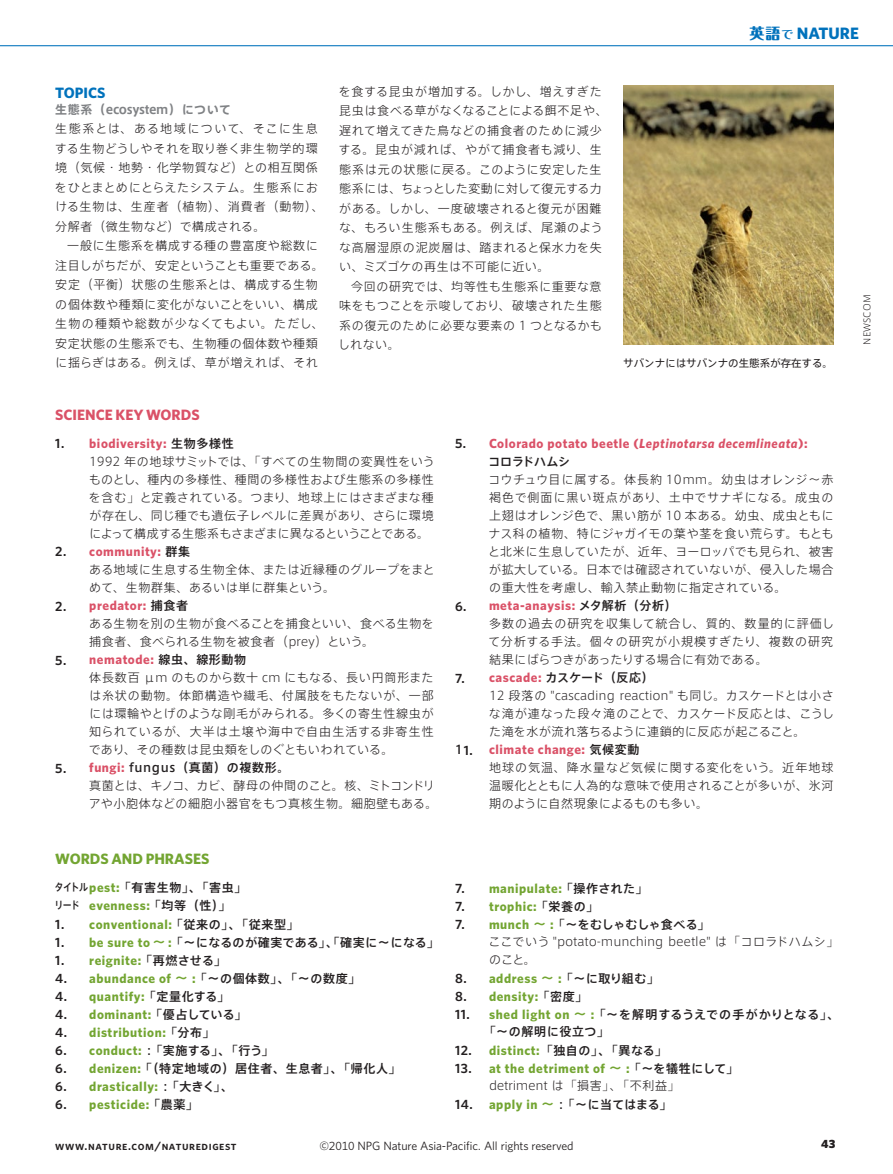
<style>
.page{position:relative;width:893px;height:1174px;background:#fff}
.page>*{position:absolute;margin:0;border:0;box-sizing:border-box;transform-origin:0 0}
.t1{font:700 16.5px "Whitney";color:#0072bc}
.t2{font:700 15px "Whitney";color:#da5167}
.t3{font:700 15px "Whitney";color:#73a532}
.t4{font:700 15px "Whitney";color:#0072bc}
.t5{font:700 13.2px "Whitney";letter-spacing:.04em;color:#73a532}
.t6{font:700 13.2px "Whitney";letter-spacing:.04em;color:#da5167}
.t7{font:italic 700 13.2px "Whitney";letter-spacing:.04em;color:#da5167}
.t8{font:300 12px/19.5px "Axis Std";letter-spacing:.045em;color:#231f20;text-align:justify}
.t9{font:500 12px/17.2px "Axis Std";letter-spacing:.05em;color:#231f20}
.t10{font:300 12px/17.7px "Axis Std";letter-spacing:.005em;color:#231f20}
.t11{font:300 12px/17.5px "Axis Std";letter-spacing:-.01em;color:#231f20}
.t12{font:300 12px/18px "Axis Std";letter-spacing:.025em;color:#231f20}
.t13{font:12px "Whitney";letter-spacing:-.01em;color:#231f20}
.t14{font:600 12px "Whitney";letter-spacing:.05em;color:#231f20}
.t15{font:300 12px "Axis Std";letter-spacing:-.025em;color:#231f20}
.t16{font:700 12px "Axis Std";letter-spacing:-.025em;color:#808285}
.t17{font:500 12px "Axis Std";letter-spacing:-.02em;color:#231f20}
.t18{font:900 12px "Whitney";color:#231f20}
.t19{font:10.5px "Axis Std";color:#231f20}
.t20{font:300 9px "Axis Std";letter-spacing:.01em;color:#231f20}
.s1{font-family:"Maru Fo Pro";font-weight:800;font-size:15px}
.s2{font-family:"Maru Fo Pro";font-size:12px}
.s3{font-weight:600;font-size:13.5px;color:#231f20}
.s4{font-family:"Axis Std";font-weight:500;font-size:12px;color:#231f20}
.s5{font-family:"Whitney";font-weight:600;font-size:13.5px}
.s6{font-family:"Whitney";font-weight:700;font-size:13.2px;color:#da5167}
.s7{font-weight:500}
.s8{font-size:10.5px}
.s9{font-family:"Whitney";font-weight:700;font-size:13.2px;color:#73a532}
.s10{font-family:"Axis Std";font-weight:500;font-size:10.5px;color:#231f20}
.s11{font-size:13.2px;color:#73a532}
.s12{font-weight:600;font-style:normal;font-size:13.5px;color:#231f20}
.s13{font-style:normal}
.s14{font-weight:500;font-size:13.2px;color:#73a532}
.s15{font-family:"Axis Std";font-weight:500}
</style>
<div class="page">
<img style="left:624px;top:85px;width:209px;height:259px">
<hr style="left:0;top:45px;width:893px;height:1px;background:#0072bc">
<p class="t4" style="left:55px;top:82px;width:52px">TOPICS</p>
<p class="t16" style="left:55px;top:100px;width:177px">生態系（ecosystem）について</p>
<p class="t8" style="left:55px;top:118px;width:271px;text-align:left">生態系とは、ある地域について、そこに生息する生物どうしやそれを取り巻く非生物学的環境（気候・地勢・化学物質など）との相互関係をひとまとめにとらえたシステム。生態系における生物は、生産者（植物）、消費者（動物）、分解者（微生物など）で構成される。</p>
<p class="t8" style="left:55px;top:235px;width:270px;text-align:center">一般に生態系を構成する種の豊富度や総数に<br>注目しがちだが、安定ということも重要である。安定（平衡）状態の生態系とは、構成する生物の個体数や種類に変化がないことをいい、構成生物の種類や総数が少なくてもよい。ただし、安定状態の生態系でも、生物種の個体数や種類に揺らぎはある。例えば、草が増えれば、それ</p>
<p class="t2" style="left:55px;top:404px;width:146px">SCIENCE KEY WORDS</p>
<p class="t8" style="left:339px;top:81px;width:270px;text-align:left">を食する昆虫が増加する。しかし、増えすぎた昆虫は食べる草がなくなることによる餌不足や、遅れて増えてきた鳥などの捕食者のために減少する。昆虫が減れば、やがて捕食者も減り、生態系は元の状態に戻る。このように安定した生態系には、ちょっとした変動に対して復元する力がある。しかし、一度破壊されると復元が困難な、もろい生態系もある。例えば、尾瀬のような高層湿原の泥炭層は、踏まれると保水力を失い、ミズゴケの再生は不可能に近い。</p>
<p class="t8" style="left:338px;top:276px;width:265px;text-indent:13px">今回の研究では、均等性も生態系に重要な意味をもつことを示唆しており、破壊された生態系の復元のために必要な要素の 1 つとなるかもしれない。</p>
<h1 class="t1" style="left:750px;top:23px;width:111px"><span class="s1">英語</span><span class="s2">で</span> NATURE</h1>
<p class="t19" style="left:623px;top:355px;width:211px">サバンナにはサバンナの生態系が存在する。</p>
<p class="t20" style="left:861px;top:344px;width:51px;rotate:-90deg">NEWSCOM</p>
<p class="t6" style="left:55px;top:435px;width:180px"><span class="s3">1.</span> biodiversity: <span class="s4">生物多様性</span></p>
<p class="t8" style="left:89px;top:451px;width:347px;line-height:18px">1992 年の地球サミットでは、「すべての生物間の変異性をいうものとし、種内の多様性、種間の多様性および生態系の多様性を含む」と定義されている。つまり、地球上にはさまざまな種が存在し、同じ種でも遺伝子レベルに差異があり、さらに環境によって構成する生態系もさまざまに異なるということである。</p>
<p class="t6" style="left:55px;top:543px;width:136px"><span class="s3">2.</span> community: <span class="s4">群集</span></p>
<p class="t8" style="left:89px;top:559px;width:347px;line-height:18px">ある地域に生息する生物全体、または近縁種のグループをまとめて、生物群集、あるいは単に群集という。</p>
<p class="t6" style="left:55px;top:597px;width:134px"><span class="s3">2.</span> predator: <span class="s4">捕食者</span></p>
<p class="t12" style="left:89px;top:613px;width:346px">ある生物を別の生物が食べることを捕食といい、食べる生物を捕食者、食べられる生物を被食者（prey）という。</p>
<p class="t6" style="left:55px;top:651px;width:192px"><span class="s3">5.</span> nematode: <span class="s4">線虫、線形動物</span></p>
<p class="t8" style="left:89px;top:667px;width:346px;line-height:18px">体長数百 μm のものから数十 cm にもなる、長い円筒形または糸状の動物。体節構造や繊毛、付属肢をもたないが、一部には環輪やとげのような剛毛がみられる。多くの寄生性線虫が知られているが、大半は土壌や海中で自由生活する非寄生性であり、その種数は昆虫類をしのぐともいわれている。</p>
<p class="t8" style="left:89px;top:758px;width:350px;line-height:17.5px;text-align:left;text-indent:-34px"><span class="s5">5.</span> <span class="s6">fungi:</span> <span class="s7">fungus（真菌）の複数形。<br></span>真菌とは、キノコ、カビ、酵母の仲間のこと。核、ミトコンドリアや小胞体などの細胞小器官をもつ真核生物。細胞壁もある。</p>
<p class="t3" style="left:55px;top:849px;width:156px">WORDS AND PHRASES</p>
<p class="t9" style="left:55px;top:878px;width:193px"><span class="s8">タイトル</span><span class="s9">pest:</span> 「有害生物」、「害虫」</p>
<p class="t5" style="left:54px;top:896px;width:178px"><span class="s10">リード</span> evenness: <span class="s4">「均等（性）」</span></p>
<p class="t5" style="left:55px;top:915px;width:245px"><span class="s3">1.</span> conventional: <span class="s4">「従来の」、「従来型」</span></p>
<p class="t9" style="left:55px;top:932px;width:385px"><span class="s5">1.</span> <span class="s9">be sure to</span> <span class="s11">～</span> <span class="s9">:</span> 「～になるのが確実である」、「確実に～になる」</p>
<p class="t5" style="left:55px;top:951px;width:172px"><span class="s3">1.</span> reignite: <span class="s4">「再燃させる」</span></p>
<p class="t9" style="left:55px;top:968px;width:307px"><span class="s5">4.</span> <span class="s9">abundance of</span> <span class="s11">～</span> <span class="s9">:</span> 「～の個体数」、「～の数度」</p>
<p class="t5" style="left:55px;top:987px;width:176px"><span class="s3">4.</span> quantify: <span class="s4">「定量化する」</span></p>
<p class="t5" style="left:55px;top:1005px;width:193px"><span class="s3">4.</span> dominant: <span class="s4">「優占している」</span></p>
<p class="t5" style="left:55px;top:1023px;width:161px"><span class="s3">4.</span> distribution: <span class="s4">「分布」</span></p>
<p class="t9" style="left:55px;top:1040px;width:220px"><span class="s5">6.</span> <span class="s9">conduct:</span> ：「実施する」、「行う」</p>
<p class="t9" style="left:55px;top:1058px;width:347px"><span class="s5">6.</span> <span class="s9">denizen:</span> 「（特定地域の）居住者、生息者」、「帰化人」</p>
<p class="t5" style="left:55px;top:1077px;width:179px"><span class="s3">6.</span> drastically: <span class="s4">：「大きく」、</span></p>
<p class="t5" style="left:55px;top:1095px;width:144px"><span class="s3">6.</span> pesticide: <span class="s4">「農薬」</span></p>
<p class="t7" style="left:455px;top:435px;width:354px"><span class="s12">5.</span> <span class="s13">Colorado potato beetle (</span>Leptinotarsa decemlineata<span class="s13">):</span></p>
<p class="t17" style="left:488px;top:452px;width:83px">コロラドハムシ</p>
<p class="t8" style="left:488px;top:469px;width:347px;line-height:18px">コウチュウ目に属する。体長約 10mm。幼虫はオレンジ～赤褐色で側面に黒い斑点があり、土中でサナギになる。成虫の上翅はオレンジ色で、黒い筋が 10 本ある。幼虫、成虫ともにナス科の植物、特にジャガイモの葉や茎を食い荒らす。もともと北米に生息していたが、近年、ヨーロッパでも見られ、被害が拡大している。日本では確認されていないが、侵入した場合の重大性を考慮し、輸入禁止動物に指定されている。</p>
<p class="t6" style="left:455px;top:597px;width:223px"><span class="s3">6.</span> meta-anaysis: <span class="s4">メタ解析（分析）</span></p>
<p class="t8" style="left:488px;top:613px;width:347px;line-height:18px">多数の過去の研究を収集して統合し、質的、数量的に評価して分析する手法。個々の研究が小規模すぎたり、複数の研究結果にばらつきがあったりする場合に有効である。</p>
<p class="t10" style="left:489px;top:668px;width:347px;text-indent:-34px"><span class="s5">7.</span> <span class="s6">cascade:</span> <span class="s7">カスケード（反応）<br></span>12 段落の "cascading reaction" も同じ。カスケードとは小さな滝が連なった段々滝のことで、カスケード反応とは、こうした滝を水が流れ落ちるように連鎖的に反応が起こること。</p>
<p class="t6" style="left:455px;top:741px;width:186px"><span class="s4">1</span><span class="s3">1.</span> climate change: <span class="s4">気候変動</span></p>
<p class="t8" style="left:489px;top:757px;width:346px;line-height:18px">地球の気温、降水量など気候に関する変化をいう。近年地球温暖化とともに人為的な意味で使用されることが多いが、氷河期のように自然現象によるものも多い。</p>
<p class="t5" style="left:455px;top:879px;width:194px"><span class="s3">7.</span> manipulate: <span class="s4">「操作された」</span></p>
<p class="t5" style="left:455px;top:897px;width:145px"><span class="s3">7.</span> trophic: <span class="s4">「栄養の」</span></p>
<p class="t11" style="left:488px;top:914px;width:352px;text-indent:-33px"><span class="s5">7.</span> <span class="s9">munch</span> <span class="s14">～</span> <span class="s9">:</span> <span class="s7">「～をむしゃむしゃ食べる」<br></span>ここでいう "potato-munching beetle" は「コロラドハムシ」のこと。</p>
<p class="t5" style="left:455px;top:969px;width:206px"><span class="s3">8.</span> address <span class="s15">～</span> : <span class="s4">「～に取り組む」</span></p>
<p class="t5" style="left:455px;top:987px;width:134px"><span class="s3">8.</span> density: <span class="s4">「密度」</span></p>
<p class="t9" style="left:484px;top:1004px;width:357px;text-indent:-29px"><span class="s5">11.</span> <span class="s9">shed light on</span> <span class="s11">～</span> <span class="s9">:</span> 「～を解明するうえでの手がかりとなる」、「～の解明に役立つ」</p>
<p class="t9" style="left:455px;top:1040px;width:214px"><span class="s5">12.</span> <span class="s9">distinct:</span>「独自の」、「異なる」</p>
<p class="t5" style="left:455px;top:1059px;width:285px"><span class="s3">13.</span> at the detriment of <span class="s15">～</span> : <span class="s4">「～を犠牲にして」</span></p>
<p class="t15" style="left:489px;top:1076px;width:192px">detriment は「損害」、「不利益」</p>
<p class="t9" style="left:455px;top:1094px;width:218px"><span class="s5">14.</span> <span class="s9">apply in</span> <span class="s11">～</span>：「～に当てはまる」</p>
<p class="t14" style="left:55px;top:1137px;width:183px">www.nature.com/naturedigest</p>
<p class="t13" style="left:319px;top:1137px;width:256px">©2010 NPG Nature Asia-Pacific. All rights reserved</p>
<p class="t18" style="left:821px;top:1136px;width:16px">43</p>
</div>
